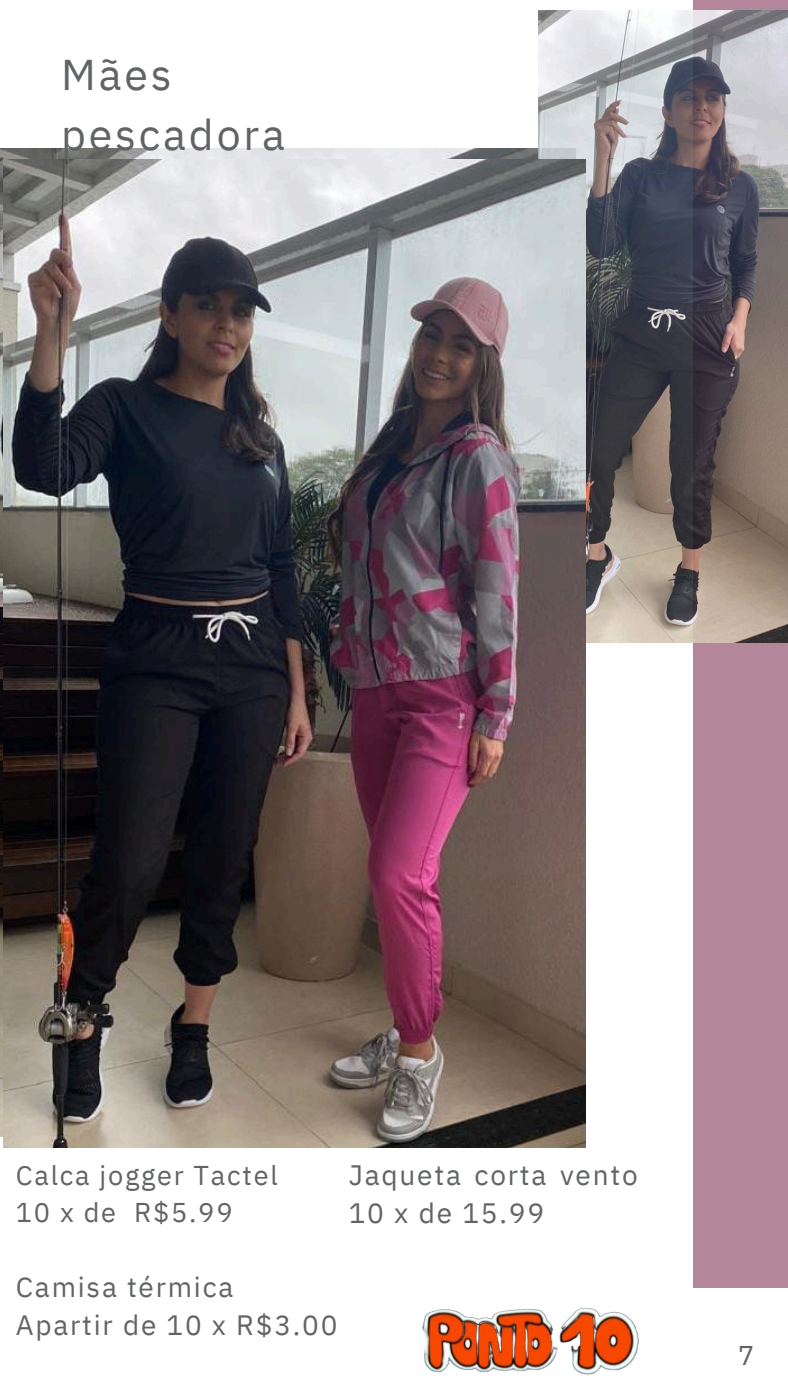
<style>
.page{position:relative;width:788px;height:1400px;background:#fff}
.page>*{position:absolute;margin:0;border:0;box-sizing:border-box;transform-origin:0 0}
.t1{font:42.88px/59.7px "IBM Plex Sans";letter-spacing:.065em;color:#616366}
.t2{font:28px/38.1px "IBM Plex Sans";letter-spacing:.065em;color:#616366}
.t3{font:27.91px "IBM Plex Sans";letter-spacing:.065em;color:#616366}
.t4{font:27.12px "IBM Plex Sans";letter-spacing:.065em;color:#616366}
.t5{font:27.04px "IBM Plex Sans";color:#616366}
</style>
<div class="page">
<div style="left:693px;top:0;width:94px;height:1287px;background:#b48699"></div>
<img style="left:538px;top:11px;width:249px;height:632px">
<img style="left:4px;top:159px;width:581px;height:988px">
<img style="left:422px;top:1307px;width:217px;height:68px">
<p class="t1" style="left:61px;top:44px;width:225px">Mães pescadora</p>
<p class="t4" style="left:16px;top:1157px;width:263px">Calca jogger Tactel</p>
<p class="t4" style="left:16px;top:1194px;width:218px">10 x de R$5.99</p>
<p class="t2" style="left:348px;top:1155px;width:290px">Jaqueta corta vento<br>10 x de 15.99</p>
<p class="t3" style="left:16px;top:1268px;width:219px">Camisa térmica</p>
<p class="t3" style="left:16px;top:1306px;width:323px">Apartir de 10 x R$3.00</p>
<p class="t5" style="left:738px;top:1338px;width:18px">7</p>
</div>
